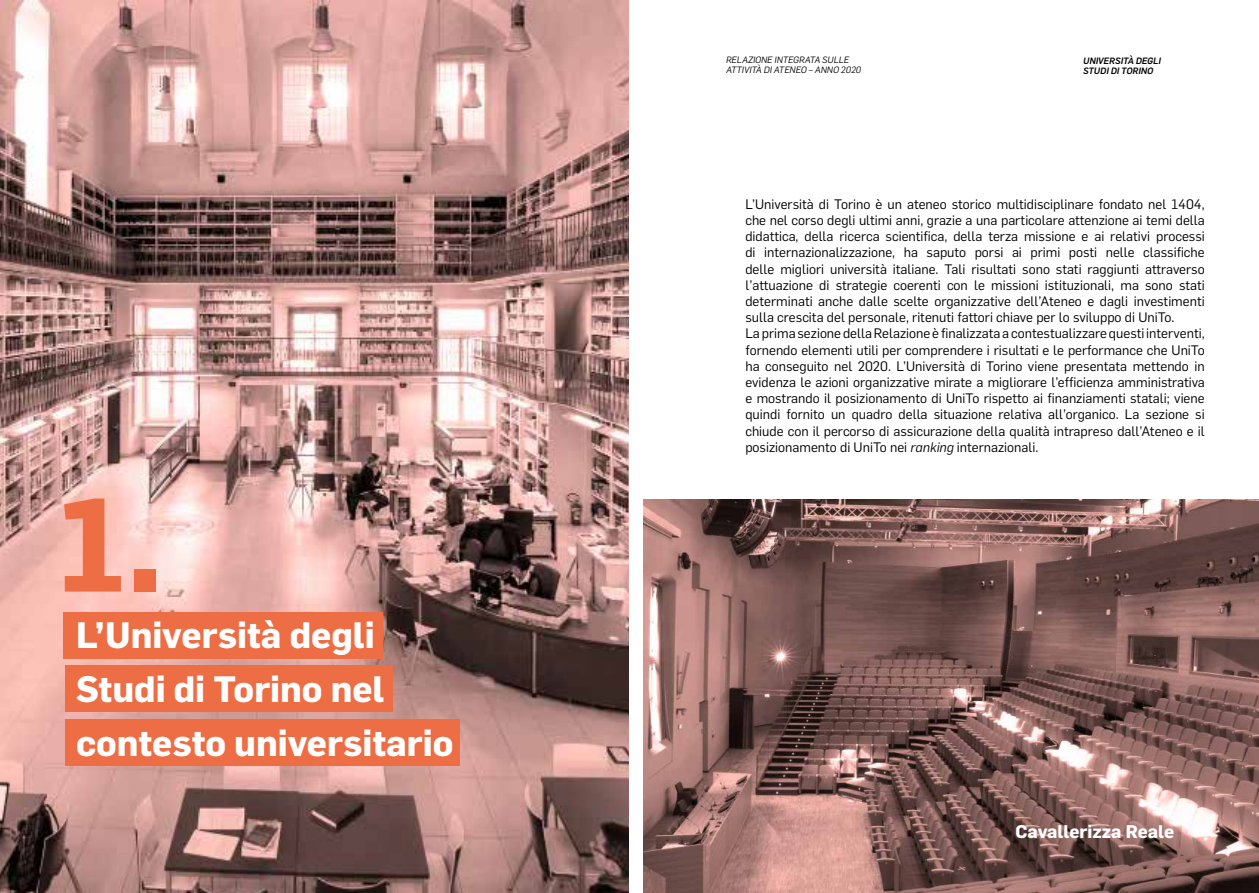
<style>
.page{position:relative;width:1259px;height:893px;background:#fff}
.page>*{position:absolute;margin:0;border:0;box-sizing:border-box;transform-origin:0 0}
.t1{font:700 129.6px "Flama";color:#ed6d44}
.t2{font:700 36px/54px "Flama";color:#fff}
.t3{font:700 18px "Flama";color:#fff}
.t4{font:13.5px/16.2px "Flama";color:#000}
.t5{font:italic 9px/10.8px "Flama";color:#000}
.t6{font:italic 500 9px/10.8px "Flama";color:#000}
.s1{font-style:italic}
</style>
<div class="page">
<img style="left:0;top:0;width:629px;height:893px">
<div style="left:64px;top:612px;width:319px;height:47px;background:#ed6d44"></div>
<div style="left:65px;top:665px;width:328px;height:47px;background:#ed6d44"></div>
<div style="left:65px;top:719px;width:394px;height:47px;background:#ed6d44"></div>
<img style="left:643px;top:500px;width:616px;height:393px">
<h1 class="t1" style="left:58px;top:451px;width:106px">1.</h1>
<h2 class="t2" style="left:76px;top:605px;width:379px">L’Università degli<br>Studi di Torino nel contesto universitario</h2>
<p class="t5" style="left:726px;top:53px;width:136px">RELAZIONE INTEGRATA SULLE<br>ATTIVITÀ DI ATENEO – ANNO 2020</p>
<p class="t6" style="left:1083px;top:54px;width:79px">UNIVERSITÀ DEGLI<br>STUDI DI TORINO</p>
<p class="t4" style="left:745px;top:195px;width:461px">L’Università di Torino è un ateneo storico multidisciplinare fondato nel 1404, che nel corso degli ultimi anni, grazie a una particolare attenzione ai temi della didattica, della ricerca scientifica, della terza missione e ai relativi processi di internazionalizzazione, ha saputo porsi ai primi posti nelle classifiche delle migliori università italiane. Tali risultati sono stati raggiunti attraverso l’attuazione di strategie coerenti con le missioni istituzionali, ma sono stati determinati anche dalle scelte organizzative dell’Ateneo e dagli investimenti sulla crescita del personale, ritenuti fattori chiave per lo sviluppo di UniTo.<br>La prima sezione della Relazione è finalizzata a contestualizzare questi interventi, fornendo elementi utili per comprendere i risultati e le performance che UniTo ha conseguito nel 2020. L’Università di Torino viene presentata mettendo in evidenza le azioni organizzative mirate a migliorare l’efficienza amministrativa e mostrando il posizionamento di UniTo rispetto ai finanziamenti statali; viene quindi fornito un quadro della situazione relativa all’organico. La sezione si chiude con il percorso di assicurazione della qualità intrapreso dall’Ateneo e il posizionamento di UniTo nei <span class="s1">ranking</span> internazionali.</p>
<h3 class="t3" style="left:1015px;top:818px;width:160px">Cavallerizza Reale</h3>
</div>
